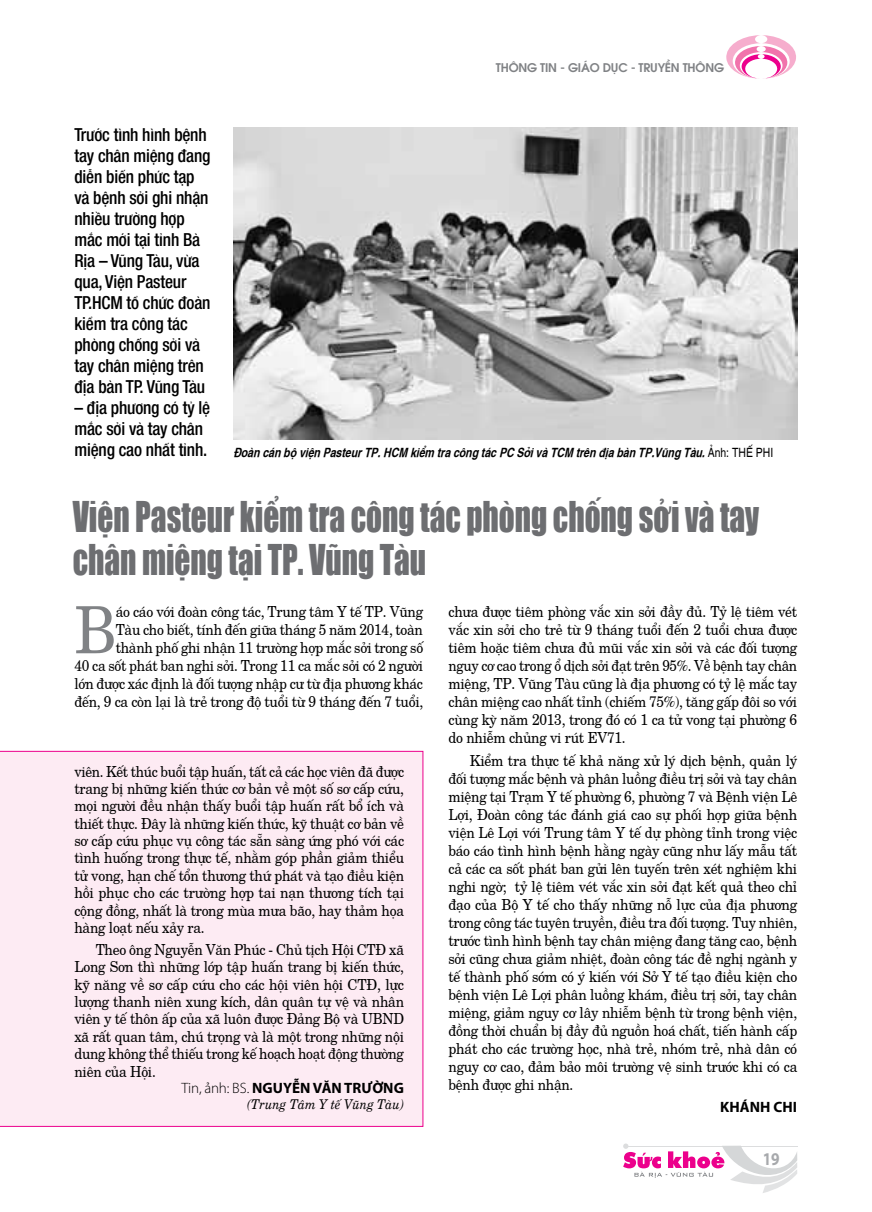
<style>
.page{position:relative;width:872px;height:1212px;background:#fff}
.page>*{position:absolute;margin:0;border:0;box-sizing:border-box;transform-origin:0 0}
.t1{font:65.1px "New Century";color:#808285;scale:.9 1}
.t2{font:39px/43.5px "Impact";color:#6d6e71;scale:.8 1}
.t3{font:500 condensed 18px/21px "Linh Helve";letter-spacing:-.01em;color:#000;scale:.96 1}
.t4{font:700 18px "Myriad Pro";color:#a7a9ac;scale:.85 1}
.t5{font:15.3px/18px "New Century";letter-spacing:-.02em;color:#000;text-align:justify;scale:.9 1}
.t6{font:15.3px/18px "New Century";letter-spacing:-.02em;color:#000;text-align:justify;scale:.91 1}
.t7{font:15.3px/17.4px "New Century";letter-spacing:-.02em;color:#000;text-align:justify;scale:.89 1}
.t8{font:700 15px "Myriad Pro";letter-spacing:.005em;color:#000}
.t9{font:300 15px "Myriad Pro";letter-spacing:-.015em;color:#000}
.t10{font:italic 13.5px "New Century";color:#000;scale:.9 1}
.t11{font:italic 700 condensed 12.75px "Helvetica";color:#000}
.t12{font:600 12px "Avant Garde";letter-spacing:-.02em;color:#808285}
.s1{font-weight:400;font-style:normal}
.s2{font-weight:700}
</style>
<div class="page">
<div style="left:0;top:751px;width:423px;height:376px;background:#fdebf3"></div>
<svg style="left:726px;top:35px;width:70px;height:44px"></svg>
<img style="left:233px;top:128px;width:564px;height:312px">
<svg style="left:623px;top:1143px;width:174px;height:50px"></svg>
<p class="t12" style="left:496px;top:58px;width:230px">THÔNG TIN - GIÁO DỤC - TRUYỀN THÔNG</p>
<p class="t3" style="left:74px;top:124px;width:143px">Trước tình hình bệnh tay chân miệng đang diễn biến phức tạp và bệnh sởi ghi nhận nhiều trường hợp mắc mới tại tỉnh Bà<br>Rịa – Vũng Tàu, vừa qua, Viện Pasteur<br>TP.HCM tổ chức đoàn kiểm tra công tác phòng chống sởi và tay chân miệng trên địa bàn TP. Vũng Tàu</p>
<p class="t3" style="left:74px;top:397px;width:143px">– địa phương có tỷ lệ mắc sởi và tay chân miệng cao nhất tỉnh.</p>
<h2 class="t2" style="left:73px;top:492px;width:859px">Viện Pasteur kiểm tra công tác phòng chống sởi và tay chân miệng tại TP. Vũng Tàu</h2>
<p class="t11" style="left:233px;top:443px;width:541px">Đoàn cán bộ viện Pasteur TP. HCM kiểm tra công tác PC Sởi và TCM trên địa bàn TP.Vũng Tàu. <span class="s1">Ảnh: THẾ PHI</span></p>
<p class="t5" style="left:74px;top:601px;width:389px;text-align:right">áo cáo với đoàn công tác, Trung tâm Y tế TP. Vũng<br>Tàu cho biết, tính đến giữa tháng 5 năm 2014, toàn<br>thành phố ghi nhận 11 trường hợp mắc sởi trong số<br>40 ca sốt phát ban nghi sởi. Trong 11 ca mắc sởi có 2 người lớn được xác định là đối tượng nhập cư từ địa phương khác đến, 9 ca còn lại là trẻ trong độ tuổi từ 9 tháng đến 7 tuổi,</p>
<p class="t5" style="left:448px;top:601px;width:389px">chưa được tiêm phòng vắc xin sởi đầy đủ. Tỷ lệ tiêm vét vắc xin sởi cho trẻ từ 9 tháng tuổi đến 2 tuổi chưa được tiêm hoặc tiêm chưa đủ mũi vắc xin sởi và các đối tượng nguy cơ cao trong ổ dịch sởi đạt trên 95%. Về bệnh tay chân miệng, TP. Vũng Tàu cũng là địa phương có tỷ lệ mắc tay chân miệng cao nhất tỉnh (chiếm 75%), tăng gấp đôi so với cùng kỳ năm 2013, trong đó có 1 ca tử vong tại phường 6 do nhiễm chủng vi rút EV71.</p>
<p class="t6" style="left:448px;top:749px;width:385px;text-indent:21px">Kiểm tra thực tế khả năng xử lý dịch bệnh, quản lý đối tượng mắc bệnh và phân luồng điều trị sởi và tay chân miệng tại Trạm Y tế phường 6, phường 7 và Bệnh viện Lê Lợi, Đoàn công tác đánh giá cao sự phối hợp giữa bệnh viện Lê Lợi với Trung tâm Y tế dự phòng tỉnh trong việc báo cáo tình hình bệnh hằng ngày cũng như lấy mẫu tất cả các ca sốt phát ban gửi lên tuyến trên xét nghiệm khi nghi ngờ; tỷ lệ tiêm vét vắc xin sởi đạt kết quả theo chỉ đạo của Bộ Y tế cho thấy những nỗ lực của địa phương trong công tác tuyên truyền, điều tra đối tượng. Tuy nhiên, trước tình hình bệnh tay chân miệng đang tăng cao, bệnh sởi cũng chưa giảm nhiệt, đoàn công tác đề nghị ngành y tế thành phố sớm có ý kiến với Sở Y tế tạo điều kiện cho bệnh viện Lê Lợi phân luồng khám, điều trị sởi, tay chân miệng, giảm nguy cơ lây nhiễm bệnh từ trong bệnh viện, đồng thời chuẩn bị đầy đủ nguồn hoá chất, tiến hành cấp phát cho các trường học, nhà trẻ, nhóm trẻ, nhà dân có nguy cơ cao, đảm bảo môi trường vệ sinh trước khi có ca bệnh được ghi nhận.</p>
<p class="t8" style="left:720px;top:1097px;width:78px">KHÁNH CHI</p>
<h1 class="t1" style="left:74px;top:580px;width:49px">B</h1>
<p class="t7" style="left:74px;top:761px;width:372px">viên. Kết thúc buổi tập huấn, tất cả các học viên đã được trang bị những kiến thức cơ bản về một số sơ cấp cứu, mọi người đều nhận thấy buổi tập huấn rất bổ ích và thiết thực. Đây là những kiến thức, kỹ thuật cơ bản về sơ cấp cứu phục vụ công tác sẵn sàng ứng phó với các tình huống trong thực tế, nhằm góp phần giảm thiểu tử vong, hạn chế tổn thương thứ phát và tạo điều kiện hồi phục cho các trường hợp tai nạn thương tích tại cộng đồng, nhất là trong mùa mưa bão, hay thảm họa hàng loạt nếu xảy ra.</p>
<p class="t5" style="left:74px;top:939px;width:368px;line-height:17.4px;text-indent:21px">Theo ông Nguyễn Văn Phúc - Chủ tịch Hội CTĐ xã Long Sơn thì những lớp tập huấn trang bị kiến thức, kỹ năng về sơ cấp cứu cho các hội viên hội CTĐ, lực lượng thanh niên xung kích, dân quân tự vệ và nhân viên y tế thôn ấp của xã luôn được Đảng Bộ và UBND xã rất quan tâm, chú trọng và là một trong những nội dung không thể thiếu trong kế hoạch hoạt động thường niên của Hội.</p>
<p class="t9" style="left:181px;top:1079px;width:92px">tin, ảnh: BS. <span class="s2">NGUYỄN</span></p>
<p class="t8" style="left:313px;top:1078px;width:81px">VĂN TRƯỜNG</p>
<p class="t10" style="left:247px;top:1094px;width:176px">(Trung Tâm Y tế Vũng Tàu)</p>
<p class="t4" style="left:762px;top:1147px;width:21px">19</p>
</div>
